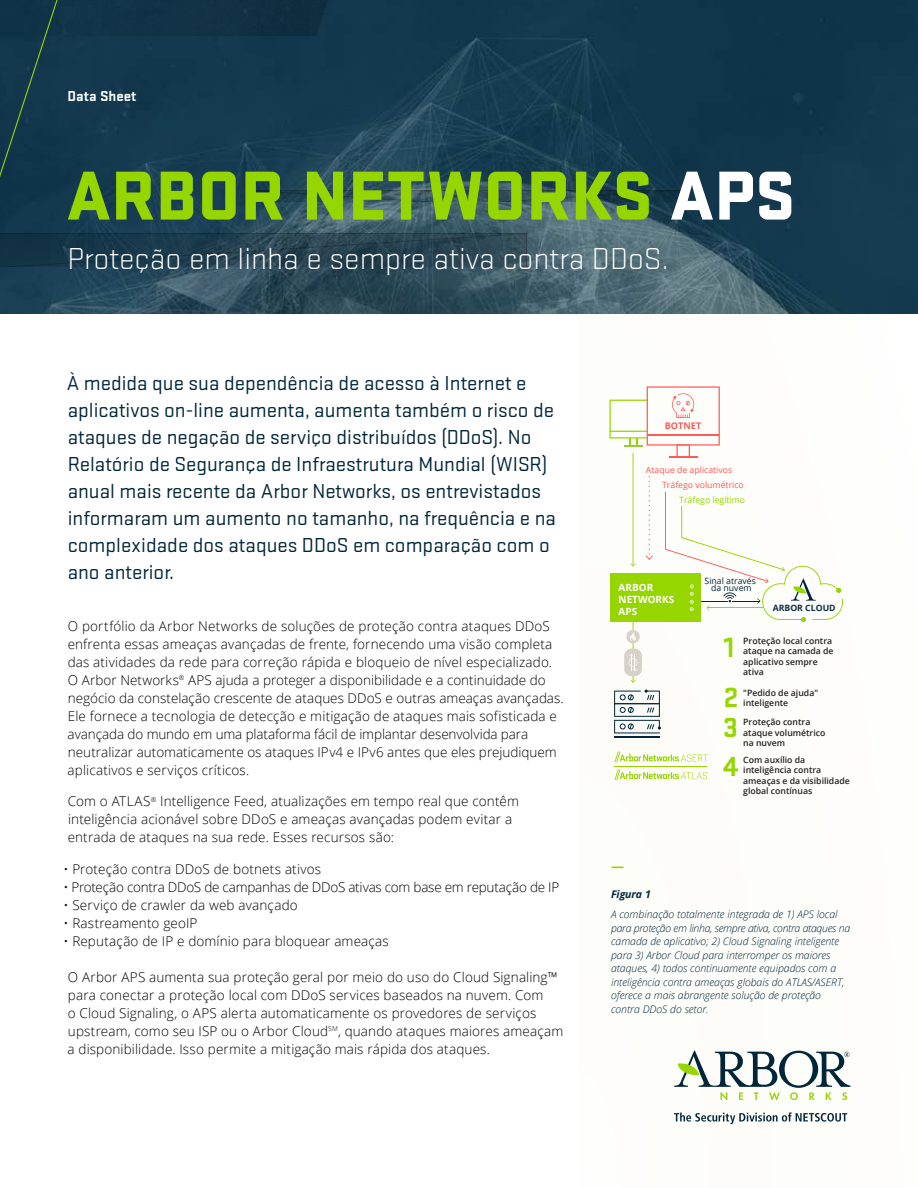
<style>
.page{position:relative;width:918px;height:1188px;background:#fff}
.page>*{position:absolute;margin:0;border:0;box-sizing:border-box;transform-origin:0 0}
.t1{font:900 72px "Stratum 1";color:#95d600}
.t2{font:300 31.5px "Stratum 1";color:#fff}
.t3{font:700 28.95px "Stratum 1";color:#95d600}
.t4{font:700 28.65px/39px "Stratum 1";color:#95d600;scale:1.04 1}
.t5{font:21px/27px "Stratum 1";color:#012639}
.t6{font:700 15px "Stratum 1";color:#fff}
.t7{font:300 13.5px/18px "Open Sans";letter-spacing:.01em;color:#000}
.t8{font:300 13.5px "Open Sans";letter-spacing:-.02em;color:#000}
.t9{font:italic 700 13.5px "Open Sans";color:#95d600}
.t10{font:italic 300 10.5px/13.5px "Open Sans";letter-spacing:-.005em;color:#012639}
.t11{font:italic 700 10.5px "Open Sans";letter-spacing:-.005em;color:#012639}
.t12{font:700 9.9px/12.1px "Open Sans";color:#fff}
.t13{font:700 9.15px "Open Sans";color:#ff5959}
.t14{font:600 8.7px/10.5px "Open Sans";color:#231f20}
.t15{font:8.7px "Open Sans";color:#ff5959}
.t16{font:8.7px/7.1px "Open Sans";color:#012639;text-align:center}
.t17{font:8.7px "Open Sans";color:#95d600}
.t18{font:700 8.7px "Open Sans";color:#0d2d3f}
.s1{color:#fff}
</style>
<div class="page">
<div style="left:579px;top:0;width:339px;height:1188px;background:#fdfdfa"></div>
<img style="left:0;top:0;width:918px;height:313px">
<svg style="left:0;top:0;width:680px;height:267px;background:#1d4053"></svg>
<hr style="left:633px;top:613px;width:1px;height:70px;background:#95d600">
<svg style="left:630px;top:680px;width:6px;height:3px"></svg>
<div style="left:610px;top:574px;width:90px;height:48px;background:#95d600"></div>
<div style="left:626px;top:630px;width:14px;height:13px;background:#d8d1ca;border-radius:6px"></div>
<svg style="left:630px;top:632px;width:6px;height:9px"></svg>
<hr style="left:633px;top:453px;width:1px;height:113px;background:#95d600">
<svg style="left:630px;top:563px;width:6px;height:4px"></svg>
<svg style="left:646px;top:476px;width:7px;height:84px"></svg>
<svg style="left:665px;top:492px;width:178px;height:130px"></svg>
<div style="left:624px;top:649px;width:18px;height:27px;background:#d8d1ca;border-radius:7px"></div>
<svg style="left:629px;top:654px;width:8px;height:17px"></svg>
<svg style="left:614px;top:752px;width:94px;height:11px"></svg>
<svg style="left:614px;top:769px;width:93px;height:11px"></svg>
<hr style="left:614px;top:766px;width:93px;height:1px;background:#95d600">
<hr style="left:614px;top:736px;width:46px;height:1px;background:#012639">
<svg style="left:614px;top:690px;width:47px;height:43px"></svg>
<svg style="left:609px;top:386px;width:111px;height:72px"></svg>
<svg style="left:674px;top:1051px;width:176px;height:49px"></svg>
<svg style="left:674px;top:1112px;width:173px;height:12px"></svg>
<p class="t6" style="left:68px;top:86px;width:71px">Data Sheet</p>
<h1 class="t1" style="left:67px;top:143px;width:730px">ARBOR NETWORKS <span class="s1">APS</span></h1>
<h2 class="t2" style="left:68px;top:240px;width:603px">Proteção em linha e sempre ativa contra DDoS.</h2>
<p class="t5" style="left:67px;top:368px;width:491px">À medida que sua dependência de acesso à Internet e aplicativos on-line aumenta, aumenta também o risco de ataques de negação de serviço distribuídos (DDoS). No Relatório de Segurança de Infraestrutura Mundial (WISR) anual mais recente da Arbor Networks, os entrevistados informaram um aumento no tamanho, na frequência e na complexidade dos ataques DDoS em comparação com o ano anterior.</p>
<p class="t7" style="left:68px;top:616px;width:498px">O portfólio da Arbor Networks de soluções de proteção contra ataques DDoS enfrenta essas ameaças avançadas de frente, fornecendo uma visão completa das atividades da rede para correção rápida e bloqueio de nível especializado.<br>O Arbor Networks<sup>®</sup> APS ajuda a proteger a disponibilidade e a continuidade do negócio da constelação crescente de ataques DDoS e outras ameaças avançadas.<br>Ele fornece a tecnologia de detecção e mitigação de ataques mais sofisticada e avançada do mundo em uma plataforma fácil de implantar desenvolvida para neutralizar automaticamente os ataques IPv4 e IPv6 antes que eles prejudiquem aplicativos e serviços críticos.</p>
<p class="t7" style="left:68px;top:792px;width:453px">Com o ATLAS<sup>®</sup> Intelligence Feed, atualizações em tempo real que contêm inteligência acionável sobre DDoS e ameaças avançadas podem evitar a entrada de ataques na sua rede. Esses recursos são:</p>
<p class="t7" style="left:63px;top:859px;width:259px">• Proteção contra DDoS de botnets ativos</p>
<p class="t8" style="left:63px;top:877px;width:497px">• Proteção contra DDoS de campanhas de DDoS ativas com base em reputação de IP</p>
<p class="t7" style="left:63px;top:895px;width:236px">• Serviço de crawler da web avançado</p>
<p class="t7" style="left:63px;top:913px;width:136px">• Rastreamento geoIP</p>
<p class="t7" style="left:63px;top:931px;width:327px">• Reputação de IP e domínio para bloquear ameaças</p>
<p class="t7" style="left:68px;top:967px;width:497px">O Arbor APS aumenta sua proteção geral por meio do uso do Cloud Signaling™ para conectar a proteção local com DDoS services baseados na nuvem. Com<br>o Cloud Signaling, o APS alerta automaticamente os provedores de serviços upstream, como seu ISP ou o Arbor Cloud<sup>SM</sup>, quando ataques maiores ameaçam a disponibilidade. Isso permite a mitigação mais rápida dos ataques.</p>
<p class="t13" style="left:665px;top:419px;width:38px">BOTNET</p>
<p class="t15" style="left:646px;top:463px;width:88px">Ataque de aplicativos</p>
<p class="t15" style="left:662px;top:478px;width:83px">Tráfego volumétrico</p>
<p class="t17" style="left:679px;top:493px;width:67px">Tráfego legítimo</p>
<p class="t12" style="left:619px;top:581px;width:57px">ARBOR<br>NETWORKS<br>APS</p>
<p class="t16" style="left:705px;top:577px;width:53px">Sinal através da nuvem</p>
<p class="t18" style="left:773px;top:602px;width:64px">ARBOR CLOUD</p>
<p class="t14" style="left:743px;top:635px;width:92px">Proteção local contra ataque na camada de aplicativo sempre ativa</p>
<p class="t14" style="left:743px;top:687px;width:76px">"Pedido de ajuda" inteligente</p>
<p class="t14" style="left:743px;top:717px;width:84px">Proteção contra ataque volumétrico na nuvem</p>
<p class="t14" style="left:743px;top:754px;width:108px">Com auxílio da inteligência contra ameaças e da visibilidade global contínuas</p>
<h3 class="t3" style="left:724px;top:627px;width:12px">1</h3>
<h3 class="t3" style="left:724px;top:677px;width:16px">2</h3>
<h3 class="t4" style="left:723px;top:706px;width:16px">3<br>4</h3>
<p class="t9" style="left:611px;top:856px;width:14px">—</p>
<p class="t11" style="left:611px;top:887px;width:41px">Figura 1</p>
<p class="t10" style="left:611px;top:907px;width:241px">A combinação totalmente integrada de 1) APS local para proteção em linha, sempre ativa, contra ataques na camada de aplicativo; 2) Cloud Signaling inteligente para 3) Arbor Cloud para interromper os maiores ataques, 4) todos continuamente equipados com a inteligência contra ameaças globais do ATLAS/ASERT, oferece a mais abrangente solução de proteção contra DDoS do setor.</p>
</div>
